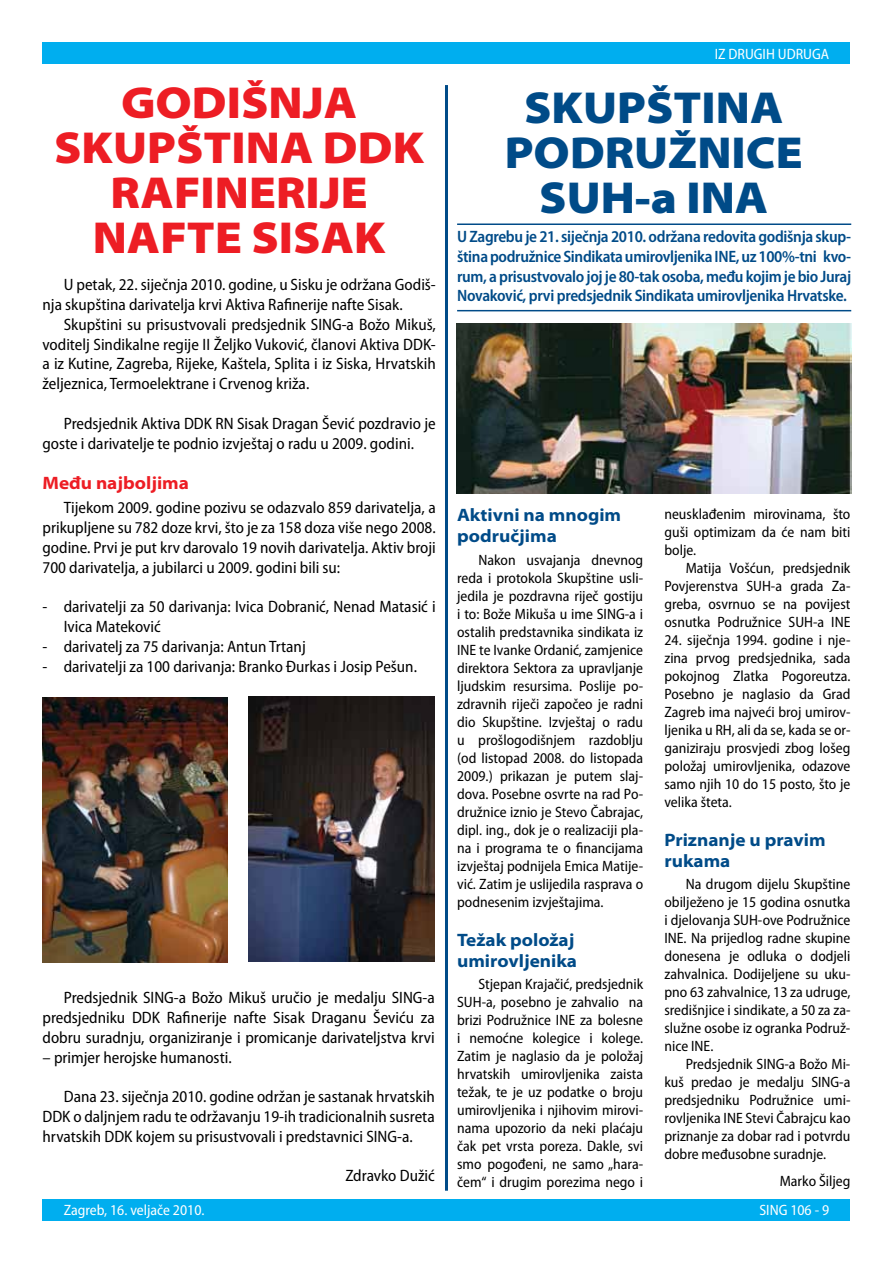
<style>
.page{position:relative;width:893px;height:1263px;background:#fff}
.page>*{position:absolute;margin:0;border:0;box-sizing:border-box;transform-origin:0 0}
.t1{font:900 semi-expanded 45px/45px "Myriad Pro";color:#ed1d24;text-align:center}
.t2{font:900 semi-expanded 45px/45px "Myriad Pro";color:#004b88;text-align:center}
.t3{font:700 semi-expanded 18px/21px "Myriad Pro";color:#004b88}
.t4{font:700 semi-expanded 18px "Myriad Pro";color:#ed1d24}
.t5{font:semi-condensed 16.5px/19.8px "Myriad Pro";color:#000;text-align:justify}
.t6{font:600 semi-condensed 16.5px/19.8px "Myriad Pro";letter-spacing:-.02em;color:#004b88;text-align:justify}
.t7{font:semi-condensed 15px/18px "Myriad Pro";color:#000;text-align:justify}
.t8{font:semi-condensed 15px "Myriad Pro";color:#fff}
</style>
<div class="page">
<div style="left:43px;top:1199px;width:807px;height:21px;background:#00aeef"></div>
<div style="left:43px;top:43px;width:807px;height:21px;background:#00aeef"></div>
<hr style="left:445px;top:85px;width:3px;height:1106px;background:#004b88">
<img style="left:249px;top:697px;width:186px;height:265px">
<img style="left:43px;top:697px;width:184px;height:265px">
<img style="left:456px;top:324px;width:395px;height:169px">
<hr style="left:457px;top:223px;width:394px;height:2px;background:#004b88">
<hr style="left:457px;top:310px;width:394px;height:1px;background:#004b88">
<h1 class="t1" style="left:54px;top:80px;width:372px">GODIŠNJA<br>SKUPŠTINA DDK<br>RAFINERIJE<br>NAFTE SISAK</h1>
<p class="t5" style="left:43px;top:274px;width:395px;text-indent:21px">U petak, 22. siječnja 2010. godine, u Sisku je održana Godiš&shy;nja skupština darivatelja krvi Aktiva Rafinerije nafte Sisak.</p>
<p class="t5" style="left:43px;top:314px;width:395px;text-indent:21px">Skupštini su prisustvovali predsjednik SING-a Božo Mikuš, voditelj Sindikalne regije II Željko Vuković, članovi Aktiva DDK&shy;a iz Kutine, Zagreba, Rijeke, Kaštela, Splita i iz Siska, Hrvatskih željeznica, Termoelektrane i Crvenog križa.</p>
<p class="t5" style="left:43px;top:413px;width:395px;text-indent:21px">Predsjednik Aktiva DDK RN Sisak Dragan Šević pozdravio je goste i darivatelje te podnio izvještaj o radu u 2009. godini.</p>
<p class="t4" style="left:43px;top:473px;width:148px">Među najboljima</p>
<p class="t5" style="left:43px;top:498px;width:395px;text-indent:21px">Tijekom 2009. godine pozivu se odazvalo 859 darivatelja, a prikupljene su 782 doze krvi, što je za 158 doza više nego 2008. godine. Prvi je put krv darovalo 19 novih darivatelja. Aktiv broji 700 darivatelja, a jubilarci u 2009. godini bili su:</p>
<p class="t5" style="left:64px;top:597px;width:374px;text-indent:-21px">- darivatelji za 50 darivanja: Ivica Dobranić, Nenad Matasić i<br>Ivica Mateković</p>
<p class="t5" style="left:43px;top:636px;width:265px">- darivatelj za 75 darivanja: Antun Trtanj</p>
<p class="t5" style="left:43px;top:656px;width:376px">- darivatelji za 100 darivanja: Branko Đurkas i Josip Pešun.</p>
<p class="t5" style="left:43px;top:987px;width:394px;text-indent:21px">Predsjednik SING-a Božo Mikuš uručio je medalju SING-a predsjedniku DDK Rafinerije nafte Sisak Draganu Ševiću za dobru suradnju, organiziranje i promicanje darivateljstva krvi</p>
<p class="t5" style="left:43px;top:1047px;width:191px">– primjer herojske humanosti.</p>
<p class="t5" style="left:43px;top:1086px;width:394px;text-indent:21px">Dana 23. siječnja 2010. godine održan je sastanak hrvatskih DDK o daljnjem radu te održavanju 19-ih tradicionalnih susreta hrvatskih DDK kojem su prisustvovali i predstavnici SING-a.</p>
<p class="t5" style="left:345px;top:1166px;width:91px">Zdravko Dužić</p>
<p class="t8" style="left:715px;top:45px;width:116px">IZ DRUGIH UDRUGA</p>
<h1 class="t2" style="left:505px;top:85px;width:300px">SKUPŠTINA<br>PODRUŽNICE<br>SUH-a INA</h1>
<p class="t6" style="left:457px;top:227px;width:396px">U Zagrebu je 21. siječnja 2010. održana redovita godišnja skup&shy;ština podružnice Sindikata umirovljenika INE, uz 100%-tni kvo&shy;rum, a prisustvovalo joj je 80-tak osoba, među kojim je bio Juraj Novaković, prvi predsjednik Sindikata umirovljenika Hrvatske.</p>
<p class="t3" style="left:457px;top:505px;width:166px">Aktivni na mnogim područjima</p>
<p class="t7" style="left:457px;top:550px;width:188px;text-indent:21px">Nakon usvajanja dnevnog reda i protokola Skupštine usli&shy;jedila je pozdravna riječ gostiju i to: Bože Mikuša u ime SING-a i ostalih predstavnika sindikata iz INE te Ivanke Ordanić, zamjenice direktora Sektora za upravljanje ljudskim resursima. Poslije po&shy;zdravnih riječi započeo je radni dio Skupštine. Izvještaj o radu u prošlogodišnjem razdoblju (od listopad 2008. do listopada 2009.) prikazan je putem slaj&shy;dova. Posebne osvrte na rad Po&shy;družnice iznio je Stevo Čabrajac, dipl. ing., dok je o realizaciji pla&shy;na i programa te o financijama izvještaj podnijela Emica Matije&shy;vić. Zatim je uslijedila rasprava o podnesenim izvještajima.</p>
<p class="t3" style="left:457px;top:929px;width:121px">Težak položaj umirovljenika</p>
<p class="t7" style="left:457px;top:975px;width:188px;text-indent:21px">Stjepan Krajačić, predsjednik SUH-a, posebno je zahvalio na brizi Podružnice INE za bolesne i nemoćne kolegice i kolege.<br>Zatim je naglasio da je položaj hrvatskih umirovljenika zaista težak, te je uz podatke o broju umirovljenika i njihovim mirovi&shy;nama upozorio da neki plaćaju čak pet vrsta poreza. Dakle, svi smo pogođeni, ne samo „hara&shy;čem“ i drugim porezima nego i</p>
<p class="t7" style="left:664px;top:505px;width:188px">neusklađenim mirovinama, što guši optimizam da će nam biti bolje.</p>
<p class="t7" style="left:664px;top:559px;width:188px;text-indent:21px">Matija Vošćun, predsjednik Povjerenstva SUH-a grada Za&shy;greba, osvrnuo se na povijest osnutka Podružnice SUH-a INE</p>
<p class="t7" style="left:664px;top:631px;width:188px">24. siječnja 1994. godine i nje&shy;zina prvog predsjednika, sada pokojnog Zlatka Pogoreutza.<br>Posebno je naglasio da Grad Zagreb ima najveći broj umirov&shy;ljenika u RH, ali da se, kada se or&shy;ganiziraju prosvjedi zbog lošeg položaj umirovljenika, odazove samo njih 10 do 15 posto, što je velika šteta.</p>
<p class="t3" style="left:664px;top:830px;width:163px">Priznanje u pravim rukama</p>
<p class="t7" style="left:664px;top:875px;width:188px;text-indent:21px">Na drugom dijelu Skupštine obilježeno je 15 godina osnutka i djelovanja SUH-ove Podružnice INE. Na prijedlog radne skupine donesena je odluka o dodjeli zahvalnica. Dodijeljene su uku&shy;pno 63 zahvalnice, 13 za udruge, središnjice i sindikate, a 50 za za&shy;služne osobe iz ogranka Podruž&shy;nice INE.</p>
<p class="t7" style="left:664px;top:1055px;width:188px;text-indent:21px">Predsjednik SING-a Božo Mi&shy;kuš predao je medalju SING-a predsjedniku Podružnice umi&shy;rovljenika INE Stevi Čabrajcu kao priznanje za dobar rad i potvrdu dobre međusobne suradnje.</p>
<p class="t7" style="left:780px;top:1172px;width:72px">Marko Šiljeg</p>
<p class="t8" style="left:64px;top:1201px;width:142px">Zagreb, 16. veljače 2010.</p>
<p class="t8" style="left:759px;top:1201px;width:71px">SING 106 - 9</p>
</div>
